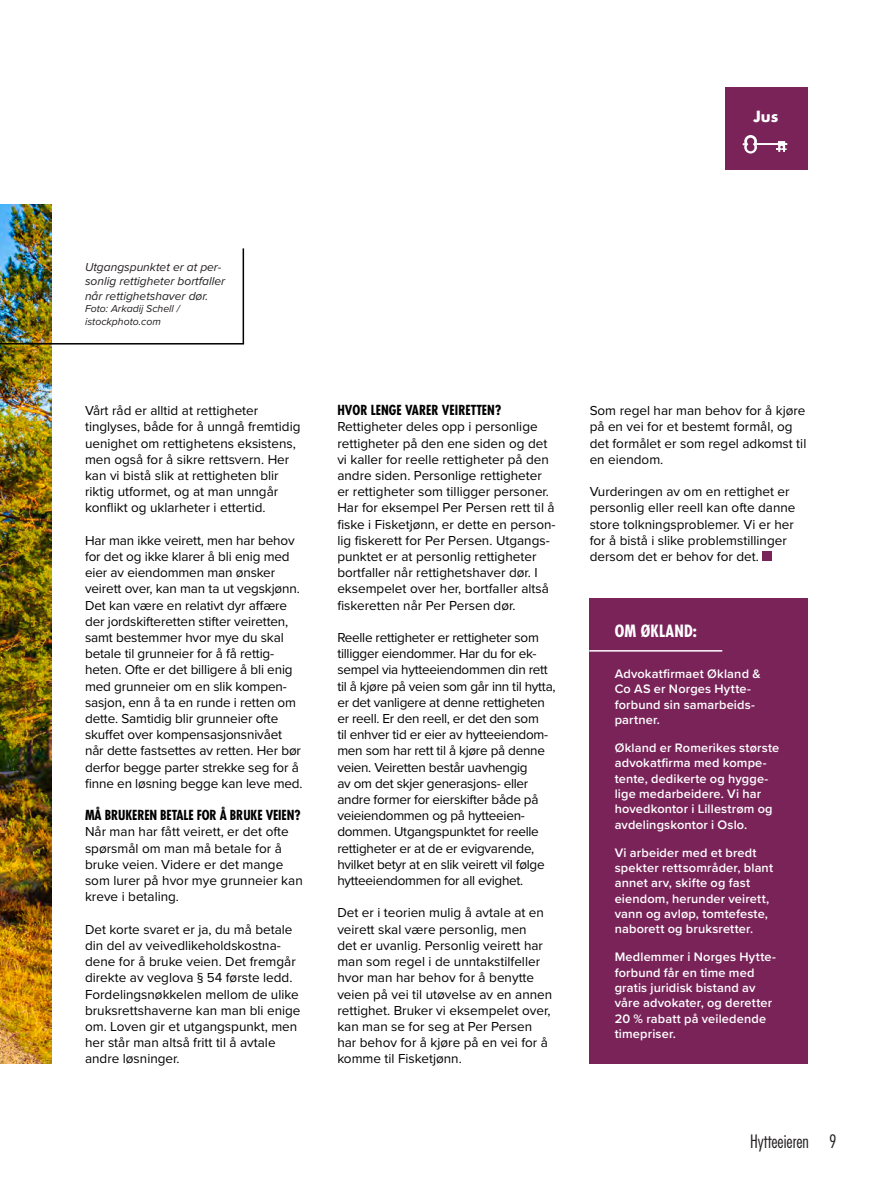
<style>
.page{position:relative;width:893px;height:1191px;background:#fff}
.page>*{position:absolute;margin:0;border:0;box-sizing:border-box;transform-origin:0 0}
.t1{font:300 condensed 18px "Futura Std";color:#231f20}
.Faktatittel{font:700 condensed 16.5px "Futura Std";letter-spacing:.01em;color:#fff}
.Heading_i_temabokser{font:700 15px "Futura Std";color:#fff}
.Brødtekst{font:13.5px/16.2px "Proxima Nova";color:#000001}
.Brødtekst-2{font:13.5px/16.2px "Proxima Nova";letter-spacing:-.02em;color:#000001}
.Mellomtittel{font:700 condensed 13.5px "Futura Std";letter-spacing:-.01em;color:#000001}
.Fakta{font:600 12.75px/15.3px "Proxima Nova";letter-spacing:.01em;color:#fff}
.Bildetekst{font:italic 12px/14.4px "Proxima Nova";color:#231f20}
.Fotokreditering{font:italic 10.5px/12.6px "Proxima Nova";color:#231f20}
</style>
<div class="page">
<div style="left:725px;top:87px;width:82px;height:83px;background:#792359"></div>
<svg style="left:742px;top:135px;width:46px;height:18px"></svg>
<div style="left:589px;top:598px;width:219px;height:465px;background:#792359"></div>
<hr style="left:589px;top:650px;width:133px;height:1px;background:#fff">
<div style="left:762px;top:551px;width:10px;height:10px;background:#792359"></div>
<img style="left:0;top:204px;width:51px;height:859px">
<hr style="left:0;top:343px;width:244px;height:1px;background:#000">
<hr style="left:243px;top:248px;width:1px;height:96px;background:#000">
<p class="Heading_i_temabokser" style="left:754px;top:106px;width:26px">Jus</p>
<p class="Bildetekst" style="left:85px;top:259px;width:142px">Utgangspunktet er at per&shy;sonlig rettigheter bortfaller når rettighetshaver dør.</p>
<p class="Fotokreditering" style="left:85px;top:302px;width:96px">Foto: Arkadij Schell / istockphoto.com</p>
<p class="Brødtekst" style="left:85px;top:402px;width:217px">Vårt råd er alltid at rettigheter tinglyses, både for å unngå fremtidig uenighet om rettighetens eksistens, men også for å sikre rettsvern. Her kan vi bistå slik at rettigheten blir riktig utformet, og at man unngår konflikt og uklarheter i ettertid.</p>
<p class="Brødtekst" style="left:85px;top:531px;width:219px">Har man ikke veirett, men har behov for det og ikke klarer å bli enig med eier av eiendommen man ønsker veirett over, kan man ta ut vegskjønn.<br>Det kan være en relativt dyr affære der jordskifteretten stifter veiretten, samt bestemmer hvor mye du skal betale til grunneier for å få rettig&shy;heten. Ofte er det billigere å bli enig med grunneier om en slik kompen&shy;sasjon, enn å ta en runde i retten om dette. Samtidig blir grunneier ofte skuffet over kompensasjonsnivået når dette fastsettes av retten. Her bør derfor begge parter strekke seg for å finne en løsning begge kan leve med.</p>
<p class="Mellomtittel" style="left:85px;top:807px;width:217px">MÅ BRUKEREN BETALE FOR Å BRUKE VEIEN?</p>
<p class="Brødtekst" style="left:85px;top:823px;width:219px">Når man har fått veirett, er det ofte spørsmål om man må betale for å bruke veien. Videre er det mange som lurer på hvor mye grunneier kan kreve i betaling.</p>
<p class="Brødtekst" style="left:85px;top:920px;width:217px">Det korte svaret er ja, du må betale din del av veivedlikeholdskostna&shy;dene for å bruke veien. Det fremgår direkte av veglova § 54 første ledd.<br>Fordelingsnøkkelen mellom de ulike bruksrettshaverne kan man bli enige om. Loven gir et utgangspunkt, men her står man altså fritt til å avtale andre løsninger.</p>
<p class="Mellomtittel" style="left:337px;top:402px;width:165px">HVOR LENGE VARER VEIRETTEN?</p>
<p class="Brødtekst" style="left:337px;top:418px;width:220px">Rettigheter deles opp i personlige rettigheter på den ene siden og det vi kaller for reelle rettigheter på den andre siden. Personlige rettigheter er rettigheter som tilligger personer.<br>Har for eksempel Per Persen rett til å fiske i Fisketjønn, er dette en person&shy;lig fiskerett for Per Persen. Utgangs&shy;punktet er at personlig rettigheter bortfaller når rettighetshaver dør. I eksempelet over her, bortfaller altså fiskeretten når Per Persen dør.</p>
<p class="Brødtekst-2" style="left:337px;top:629px;width:220px">Reelle rettigheter er rettigheter som tilligger eiendommer. Har du for ek&shy;sempel via hytteeiendommen din rett til å kjøre på veien som går inn til hytta, er det vanligere at denne rettigheten er reell. Er den reell, er det den som<br>til enhver tid er eier av hytteeiendom&shy;men som har rett til å kjøre på denne veien. Veiretten består uavhengig<br>av om det skjer generasjons- eller andre former for eierskifter både på veieiendommen og på hytteeien&shy;dommen. Utgangspunktet for reelle rettigheter er at de er evigvarende, hvilket betyr at en slik veirett vil følge hytteeiendommen for all evighet.</p>
<p class="Brødtekst" style="left:337px;top:904px;width:216px">Det er i teorien mulig å avtale at en veirett skal være personlig, men<br>det er uvanlig. Personlig veirett har man som regel i de unntakstilfeller hvor man har behov for å benytte veien på vei til utøvelse av en annen rettighet. Bruker vi eksempelet over, kan man se for seg at Per Persen har behov for å kjøre på en vei for å komme til Fisketjønn.</p>
<p class="Brødtekst" style="left:590px;top:402px;width:218px">Som regel har man behov for å kjøre på en vei for et bestemt formål, og det formålet er som regel adkomst til en eiendom.</p>
<p class="Brødtekst" style="left:590px;top:483px;width:207px">Vurderingen av om en rettighet er personlig eller reell kan ofte danne store tolkningsproblemer. Vi er her for å bistå i slike problemstillinger dersom det er behov for det.</p>
<p class="Faktatittel" style="left:615px;top:621px;width:84px">OM ØKLAND:</p>
<p class="Fakta" style="left:615px;top:666px;width:147px">Advokatfirmaet Økland &amp;<br>Co AS er Norges Hytte&shy;forbund sin samarbeids&shy;partner.</p>
<p class="Fakta" style="left:615px;top:740px;width:166px">Økland er Romerikes største advokatfirma med kompe&shy;tente, dedikerte og hygge&shy;lige medarbeidere. Vi har hovedkontor i Lillestrøm og avdelingskontor i Oslo.</p>
<p class="Fakta" style="left:615px;top:844px;width:160px">Vi arbeider med et bredt spekter rettsområder, blant annet arv, skifte og fast eiendom, herunder veirett, vann og avløp, tomtefeste, naborett og bruksretter.</p>
<p class="Fakta" style="left:615px;top:949px;width:163px">Medlemmer i Norges Hytte&shy;forbund får en time med gratis juridisk bistand av våre advokater, og deretter<br>20 % rabatt på veiledende timepriser.</p>
<h1 class="t1" style="left:750px;top:1130px;width:88px">Hytteeieren 9</h1>
</div>
